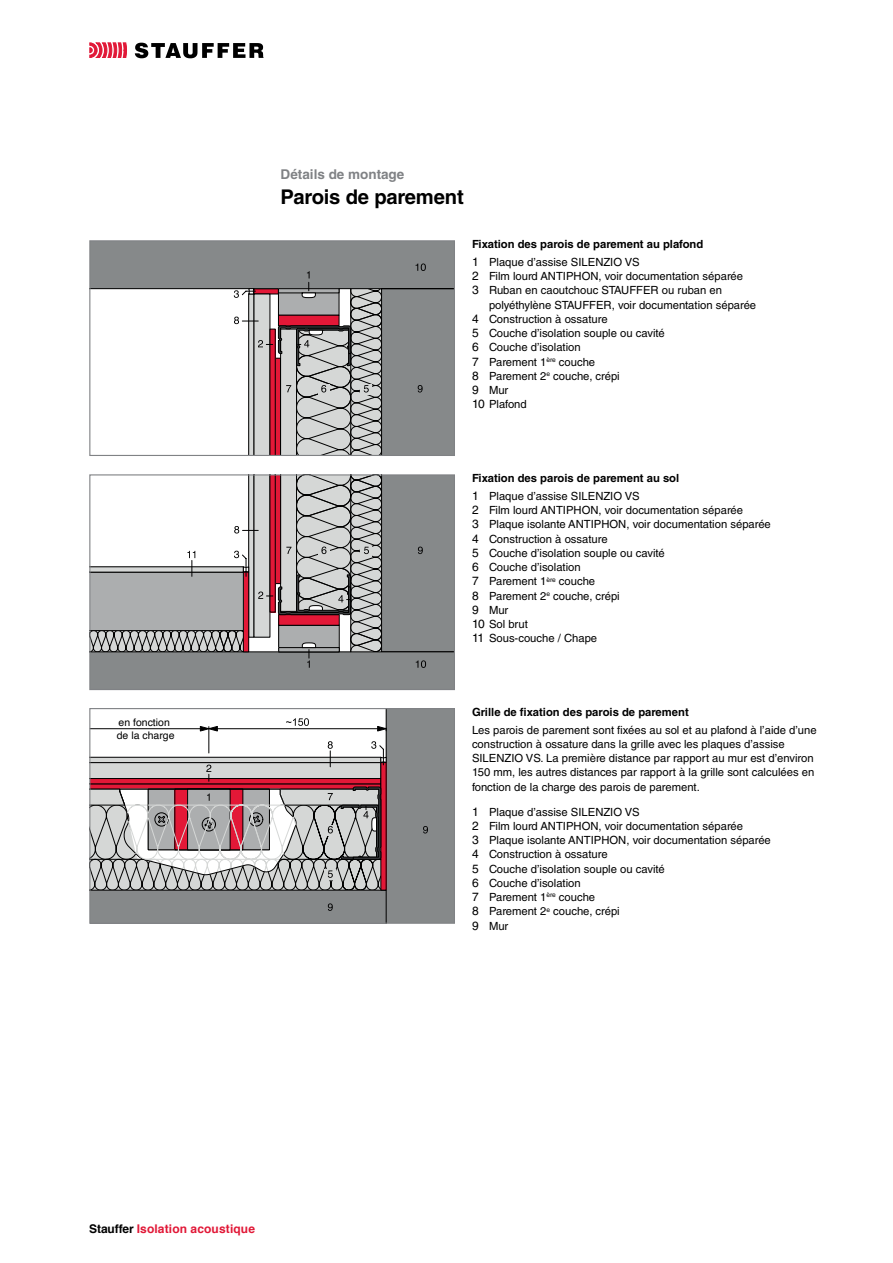
<style>
.page{position:relative;width:893px;height:1263px;background:#fff}
.page>*{position:absolute;margin:0;border:0;box-sizing:border-box;transform-origin:0 0}
.t1{font:700 20.25px "Helvetica LT Std";letter-spacing:-.01em;color:#000}
.t2{font:700 13.5px "Helvetica LT Std";color:#808285}
.t3{font:700 12px "Helvetica";letter-spacing:.01em;color:#e11837}
.t4{font:11.25px/14.2px "Helvetica LT Std";color:#000}
.t5{font:700 11.25px/17.4px "Helvetica LT Std";color:#000}
.t6{font:10.5px/12.6px "Helvetica";color:#000}
.s1{font-weight:400;font-size:12px}
.s2{font-weight:400}
.s3{font-size:12px}
.s4{color:#000}
</style>
<div class="page">
<svg style="left:89px;top:43px;width:38px;height:15px"></svg>
<svg style="left:135px;top:43px;width:129px;height:15px"></svg>
<svg style="left:91px;top:710px;width:362px;height:212px"></svg>
<div style="left:89px;top:708px;width:366px;height:216px;border:1px solid #808285"></div>
<svg style="left:91px;top:476px;width:362px;height:212px"></svg>
<div style="left:89px;top:474px;width:366px;height:216px;border:1px solid #808285"></div>
<svg style="left:91px;top:242px;width:362px;height:212px"></svg>
<hr style="left:382px;top:288px;width:72px;height:1px;background:#000">
<div style="left:89px;top:240px;width:366px;height:216px;border:1px solid #808285"></div>
<p class="t6" style="left:117px;top:716px;width:59px">en fonction de la charge</p>
<p class="t2" style="left:281px;top:166px;width:125px">Détails de montage</p>
<h1 class="t1" style="left:281px;top:184px;width:185px">Parois de parement</h1>
<p class="t5" style="left:472px;top:235px;width:233px">Fixation des parois de parement au plafond<br><span class="s1">1</span> <span class="s2">Plaque d’assise SILENZIO VS</span></p>
<p class="t4" style="left:472px;top:269px;width:273px"><span class="s3">2</span> Film lourd ANTIPHON, voir documentation séparée<br><span class="s3">3</span> Ruban en caoutchouc STAUFFER ou ruban en</p>
<p class="t4" style="left:472px;top:297px;width:286px;text-indent:17px">polyéthylène STAUFFER, voir documentation séparée<br><span class="s3">4</span> Construction à ossature<br><span class="s3">5</span> Couche d’isolation souple ou cavité<br><span class="s3">6</span> Couche d’isolation<br><span class="s3">7</span> Parement 1<sup>ère</sup> couche<br><span class="s3">8</span> Parement 2<sup>e</sup> couche, crépi<br><span class="s3">9</span> Mur<br><span class="s3">10</span> Plafond</p>
<p class="t5" style="left:472px;top:470px;width:209px">Fixation des parois de parement au sol<br><span class="s1">1</span> <span class="s2">Plaque d’assise SILENZIO VS</span></p>
<p class="t4" style="left:472px;top:503px;width:300px"><span class="s3">2</span> Film lourd ANTIPHON, voir documentation séparée<br><span class="s3">3</span> Plaque isolante ANTIPHON, voir documentation séparée<br><span class="s3">4</span> Construction à ossature<br><span class="s3">5</span> Couche d’isolation souple ou cavité<br><span class="s3">6</span> Couche d’isolation<br><span class="s3">7</span> Parement 1<sup>ère</sup> couche<br><span class="s3">8</span> Parement 2<sup>e</sup> couche, crépi<br><span class="s3">9</span> Mur<br><span class="s3">10</span> Sol brut<br><span class="s3">11</span> Sous-couche / Chape</p>
<p class="t5" style="left:472px;top:703px;width:218px">Grille de fixation des parois de parement</p>
<p class="t4" style="left:472px;top:722px;width:346px">Les parois de parement sont fixées au sol et au plafond à l’aide d’une construction à ossature dans la grille avec les plaques d’assise SILENZIO VS. La première distance par rapport au mur est d’environ 150 mm, les autres distances par rapport à la grille sont calculées en fonction de la charge des parois de parement.</p>
<p class="t4" style="left:472px;top:804px;width:300px"><span class="s3">1</span> Plaque d’assise SILENZIO VS<br><span class="s3">2</span> Film lourd ANTIPHON, voir documentation séparée<br><span class="s3">3</span> Plaque isolante ANTIPHON, voir documentation séparée<br><span class="s3">4</span> Construction à ossature<br><span class="s3">5</span> Couche d’isolation souple ou cavité<br><span class="s3">6</span> Couche d’isolation<br><span class="s3">7</span> Parement 1<sup>ère</sup> couche<br><span class="s3">8</span> Parement 2<sup>e</sup> couche, crépi<br><span class="s3">9</span> Mur</p>
<p class="t3" style="left:89px;top:1219px;width:167px"><span class="s4">Stauffer</span> Isolation acoustique</p>
</div>
